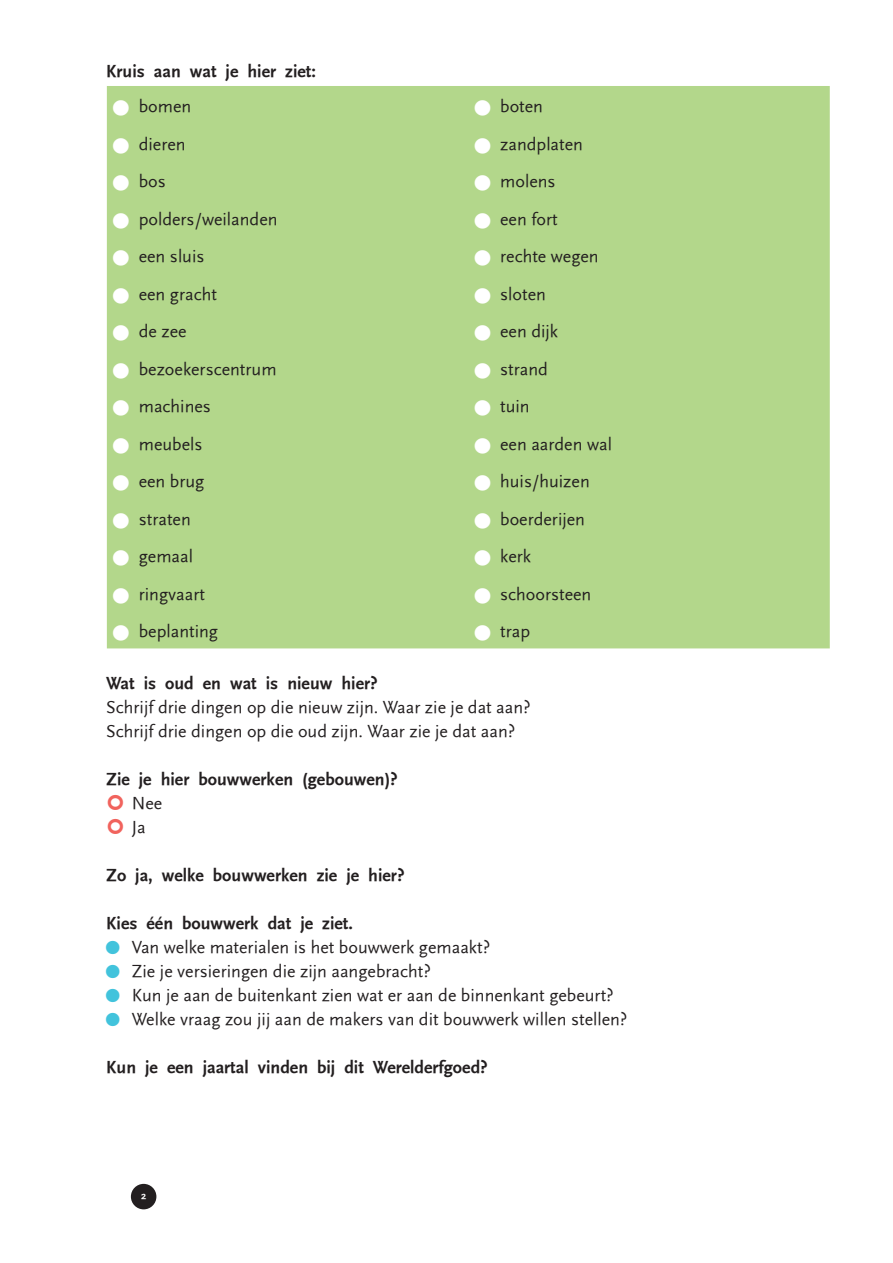
<style>
.page{position:relative;width:893px;height:1263px;background:#fff}
.page>*{position:absolute;margin:0;border:0;box-sizing:border-box;transform-origin:0 0}
.t1{font:18px "Scala Sans";color:#231f20}
.t2{font:700 18px "Scala Sans";color:#231f20}
.t3{font:700 10.5px "Scala Sans";color:#fff}
.s1{font-size:21px;color:#fff}
.s2{color:#42c3dc}
</style>
<div class="page">
<div style="left:131px;top:1184px;width:25px;height:25px;background:#231f20;border-radius:50%"></div>
<div style="left:107px;top:86px;width:723px;height:562px;background:#b3d78b"></div>
<p class="t2" style="left:106px;top:61px;width:211px">Kruis aan wat je hier ziet:</p>
<p class="t1" style="left:113px;top:96px;width:80px"><span class="s1">‡</span> bomen</p>
<p class="t1" style="left:475px;top:96px;width:70px"><span class="s1">‡</span> boten</p>
<p class="t1" style="left:113px;top:134px;width:74px"><span class="s1">‡</span> dieren</p>
<p class="t1" style="left:475px;top:134px;width:110px"><span class="s1">‡</span> zandplaten</p>
<p class="t1" style="left:113px;top:171px;width:54px"><span class="s1">‡</span> bos</p>
<p class="t1" style="left:475px;top:171px;width:82px"><span class="s1">‡</span> molens</p>
<p class="t1" style="left:113px;top:209px;width:166px"><span class="s1">‡</span> polders/weilanden</p>
<p class="t1" style="left:475px;top:209px;width:85px"><span class="s1">‡</span> een fort</p>
<p class="t1" style="left:113px;top:246px;width:93px"><span class="s1">‡</span> een sluis</p>
<p class="t1" style="left:475px;top:246px;width:126px"><span class="s1">‡</span> rechte wegen</p>
<p class="t1" style="left:113px;top:284px;width:105px"><span class="s1">‡</span> een gracht</p>
<p class="t1" style="left:475px;top:284px;width:73px"><span class="s1">‡</span> sloten</p>
<p class="t1" style="left:113px;top:321px;width:75px"><span class="s1">‡</span> de zee</p>
<p class="t1" style="left:475px;top:321px;width:85px"><span class="s1">‡</span> een dijk</p>
<p class="t1" style="left:113px;top:359px;width:165px"><span class="s1">‡</span> bezoekerscentrum</p>
<p class="t1" style="left:475px;top:359px;width:75px"><span class="s1">‡</span> strand</p>
<p class="t1" style="left:113px;top:396px;width:99px"><span class="s1">‡</span> machines</p>
<p class="t1" style="left:475px;top:396px;width:57px"><span class="s1">‡</span> tuin</p>
<p class="t1" style="left:113px;top:434px;width:91px"><span class="s1">‡</span> meubels</p>
<p class="t1" style="left:475px;top:434px;width:139px"><span class="s1">‡</span> een aarden wal</p>
<p class="t1" style="left:113px;top:471px;width:93px"><span class="s1">‡</span> een brug</p>
<p class="t1" style="left:475px;top:471px;width:117px"><span class="s1">‡</span> huis/huizen</p>
<p class="t1" style="left:113px;top:509px;width:79px"><span class="s1">‡</span> straten</p>
<p class="t1" style="left:475px;top:509px;width:112px"><span class="s1">‡</span> boerderijen</p>
<p class="t1" style="left:113px;top:546px;width:81px"><span class="s1">‡</span> gemaal</p>
<p class="t1" style="left:475px;top:546px;width:58px"><span class="s1">‡</span> kerk</p>
<p class="t1" style="left:113px;top:584px;width:93px"><span class="s1">‡</span> ringvaart</p>
<p class="t1" style="left:475px;top:584px;width:118px"><span class="s1">‡</span> schoorsteen</p>
<p class="t1" style="left:113px;top:621px;width:106px"><span class="s1">‡</span> beplanting</p>
<p class="t1" style="left:475px;top:621px;width:57px"><span class="s1">‡</span> trap</p>
<p class="t2" style="left:106px;top:673px;width:273px">Wat is oud en wat is nieuw hier?</p>
<p class="t1" style="left:106px;top:697px;width:426px">Schrijf drie dingen op die nieuw zijn. Waar zie je dat aan?</p>
<p class="t1" style="left:106px;top:721px;width:411px">Schrijf drie dingen op die oud zijn. Waar zie je dat aan?</p>
<p class="t2" style="left:106px;top:769px;width:293px">Zie je hier bouwwerken (gebouwen)?</p>
<p class="t1" style="left:132px;top:793px;width:32px">Nee</p>
<p class="t1" style="left:132px;top:817px;width:15px">Ja</p>
<p class="t2" style="left:106px;top:865px;width:300px">Zo ja, welke bouwwerken zie je hier?</p>
<p class="t2" style="left:106px;top:913px;width:248px">Kies één bouwwerk dat je ziet.</p>
<p class="t1" style="left:106px;top:937px;width:385px"><span class="s2">‡</span> Van welke materialen is het bouwwerk gemaakt?</p>
<p class="t1" style="left:106px;top:961px;width:326px"><span class="s2">‡</span> Zie je versieringen die zijn aangebracht?</p>
<p class="t1" style="left:106px;top:985px;width:509px"><span class="s2">‡</span> Kun je aan de buitenkant zien wat er aan de binnenkant gebeurt?</p>
<p class="t1" style="left:106px;top:1009px;width:523px"><span class="s2">‡</span> Welke vraag zou jij aan de makers van dit bouwwerk willen stellen?</p>
<p class="t2" style="left:106px;top:1057px;width:383px">Kun je een jaartal vinden bij dit Werelderfgoed?</p>
<p class="t3" style="left:141px;top:1190px;width:7px">2</p>
</div>
